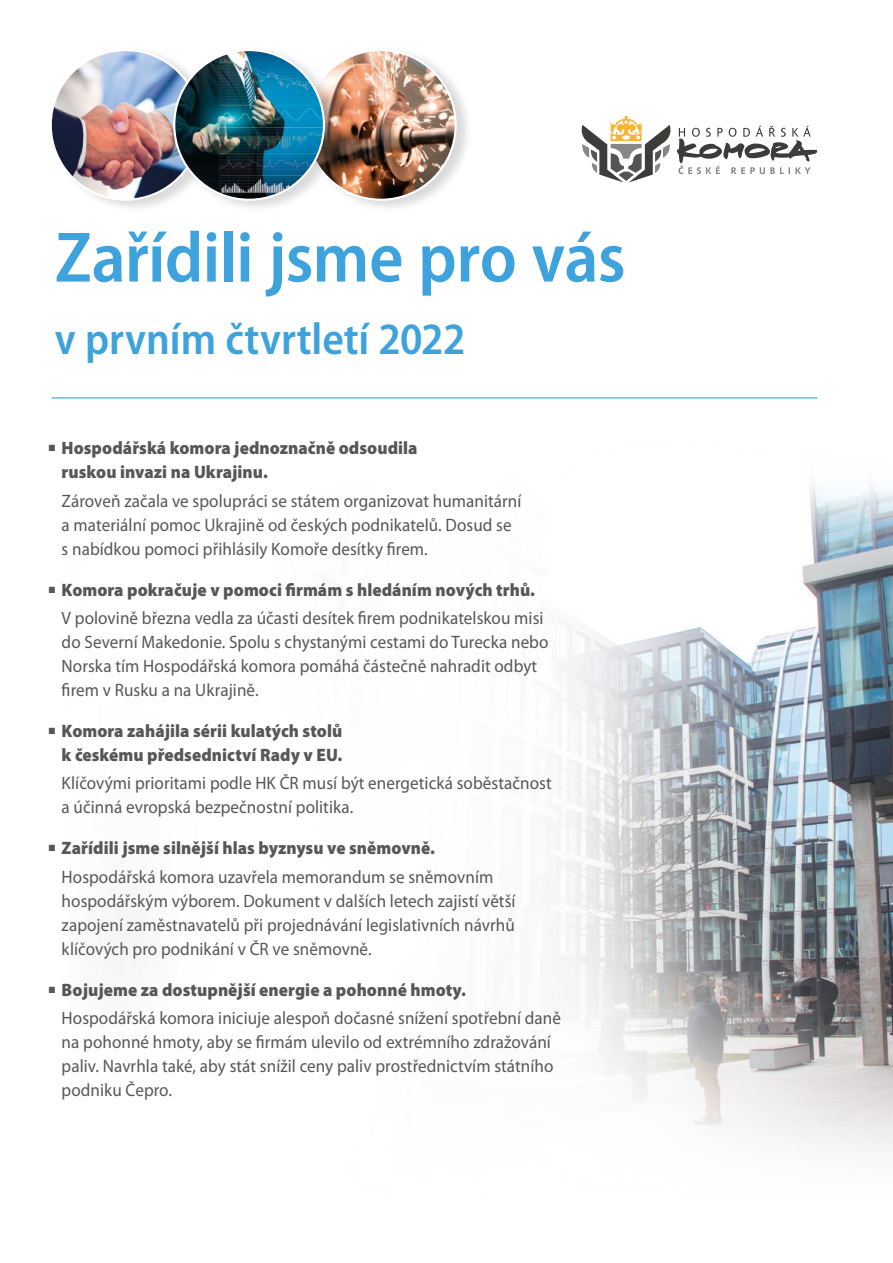
<style>
.page{position:relative;width:893px;height:1263px;background:#fff}
.page>*{position:absolute;margin:0;border:0;box-sizing:border-box;transform-origin:0 0}
.t1{font:600 semi-condensed 72px "Myriad Pro";letter-spacing:-.01em;color:#3ea3dc}
.t2{font:600 semi-condensed 45px "Myriad Pro";color:#3ea3dc}
.t3{font:18px/24px "Myriad Pro";letter-spacing:.005em;color:#575756;scale:.95 1}
.t4{font:900 18px/24px "Myriad Pro";letter-spacing:.005em;color:#575756;scale:.95 1}
.s1{font-weight:900}
</style>
<div class="page">
<img style="left:119px;top:483px;width:774px;height:668px">
<div style="left:306px;top:45px;width:168px;height:168px;background:#000;opacity:.15"></div>
<img style="left:306px;top:50px;width:150px;height:150px;border-radius:75px">
<div style="left:50px;top:45px;width:168px;height:168px;background:#000;opacity:.15"></div>
<img style="left:51px;top:50px;width:149px;height:150px;border-radius:75px">
<div style="left:174px;top:45px;width:168px;height:168px;background:#000;opacity:.15"></div>
<img style="left:174px;top:50px;width:150px;height:150px;border-radius:75px">
<svg style="left:581px;top:116px;width:237px;height:66px"></svg>
<hr style="left:51px;top:397px;width:766px;height:1px;background:#3ea3dc">
<h1 class="t1" style="left:55px;top:212px;width:572px">Zařídili jsme pro vás</h1>
<h2 class="t2" style="left:55px;top:311px;width:412px">v prvním čtvrtletí 2022</h2>
<p class="t4" style="left:62px;top:436px;width:376px;text-indent:-13px">■ Hospodářská komora jednoznačně odsoudila ruskou invazi na Ukrajinu.</p>
<p class="t3" style="left:62px;top:488px;width:485px">Zároveň začala ve spolupráci se státem organizovat humanitární a materiální pomoc Ukrajině od českých podnikatelů. Dosud se s nabídkou pomoci přihlásily Komoře desítky firem.</p>
<p class="t3" style="left:62px;top:575px;width:509px;line-height:28.2px;text-indent:-13px">■ <span class="s1">Komora pokračuje v pomoci firmám s hledáním nových trhů.<br></span>V polovině března vedla za účasti desítek firem podnikatelskou misi</p>
<p class="t3" style="left:62px;top:630px;width:514px">do Severní Makedonie. Spolu s chystanými cestami do Turecka nebo<br>Norska tím Hospodářská komora pomáhá částečně nahradit odbyt firem v Rusku a na Ukrajině.</p>
<p class="t4" style="left:49px;top:718px;width:311px;text-align:right">■ Komora zahájila sérii kulatých stolů k českému předsednictví Rady v EU.</p>
<p class="t3" style="left:62px;top:771px;width:517px">Klíčovými prioritami podle HK ČR musí být energetická soběstačnost a účinná evropská bezpečnostní politika.</p>
<p class="t3" style="left:62px;top:834px;width:456px;line-height:28.2px;text-indent:-13px">■ <span class="s1">Zařídili jsme silnější hlas byznysu ve sněmovně.<br></span>Hospodářská komora uzavřela memorandum se sněmovním</p>
<p class="t3" style="left:62px;top:888px;width:479px;text-align:justify">hospodářským výborem. Dokument v dalších letech zajistí větší zapojení zaměstnavatelů při projednávání legislativních návrhů klíčových pro podnikání v ČR ve sněmovně.</p>
<p class="t3" style="left:62px;top:975px;width:527px;line-height:28.2px;text-indent:-13px">■ <span class="s1">Bojujeme za dostupnější energie a pohonné hmoty.<br></span>Hospodářská komora iniciuje alespoň dočasné snížení spotřební daně</p>
<p class="t3" style="left:62px;top:1029px;width:519px">na pohonné hmoty, aby se firmám ulevilo od extrémního zdražování paliv. Navrhla také, aby stát snížil ceny paliv prostřednictvím státního podniku Čepro.</p>
</div>
